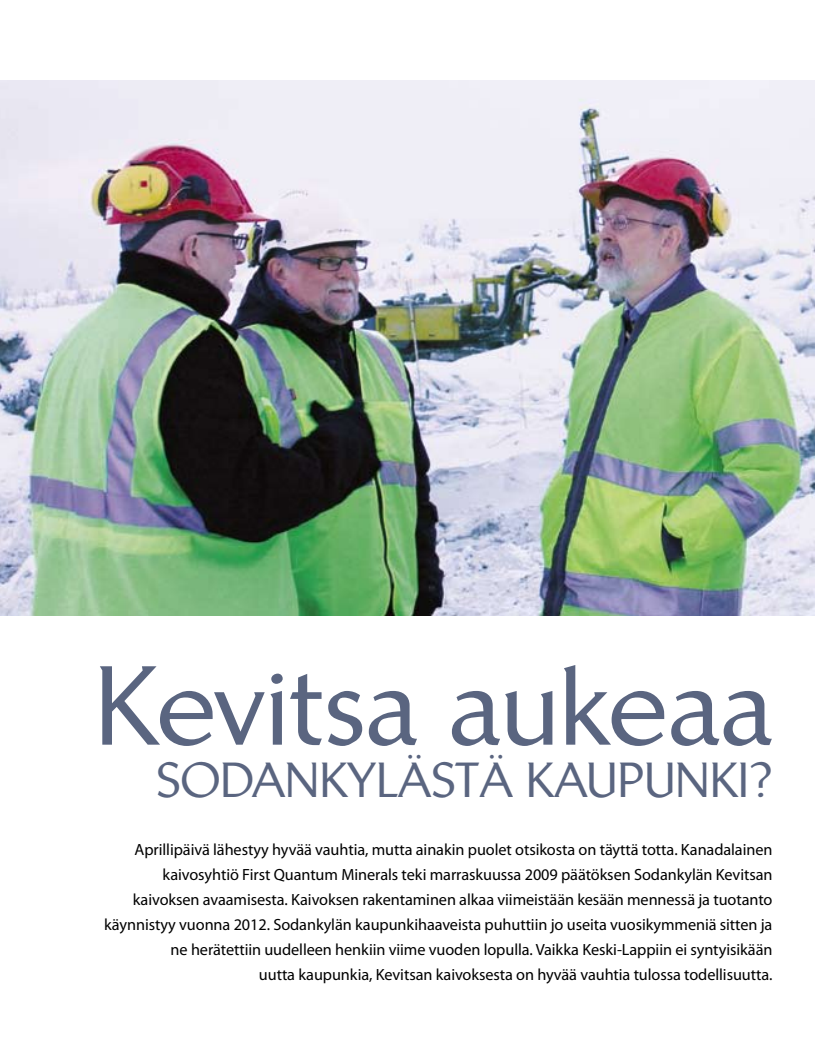
<style>
.page{position:relative;width:815px;height:1053px;background:#fff}
.page>*{position:absolute;margin:0;border:0;box-sizing:border-box;transform-origin:0 0}
.t1{font:500 107.62px "Brewery LT";color:#5a6580}
.t2{font:500 47.25px "Brewery LT";letter-spacing:.005em;color:#5a6580}
.t3{font:16.25px/25px "Myriad Pro";letter-spacing:-.005em;color:#000;text-align:right}
</style>
<div class="page">
<img style="left:0;top:80px;width:815px;height:535px">
<h1 class="t1" style="left:95px;top:642px;width:679px">Kevitsa aukeaa</h1>
<h2 class="t2" style="left:157px;top:752px;width:617px">Sodankylästä kaupunki?</h2>
<p class="t3" style="left:104px;top:837px;width:670px">Aprillipäivä lähestyy hyvää vauhtia, mutta ainakin puolet otsikosta on täyttä totta. Kanadalainen kaivosyhtiö First Quantum Minerals teki marraskuussa 2009 päätöksen Sodankylän Kevitsan kaivoksen avaamisesta. Kaivoksen rakentaminen alkaa viimeistään kesään mennessä ja tuotanto käynnistyy vuonna 2012. Sodankylän kaupunkihaaveista puhuttiin jo useita vuosikymmeniä sitten ja ne herätettiin uudelleen henkiin viime vuoden lopulla. Vaikka Keski-Lappiin ei syntyisikään<br>uutta kaupunkia, Kevitsan kaivoksesta on hyvää vauhtia tulossa todellisuutta.</p>
</div>
